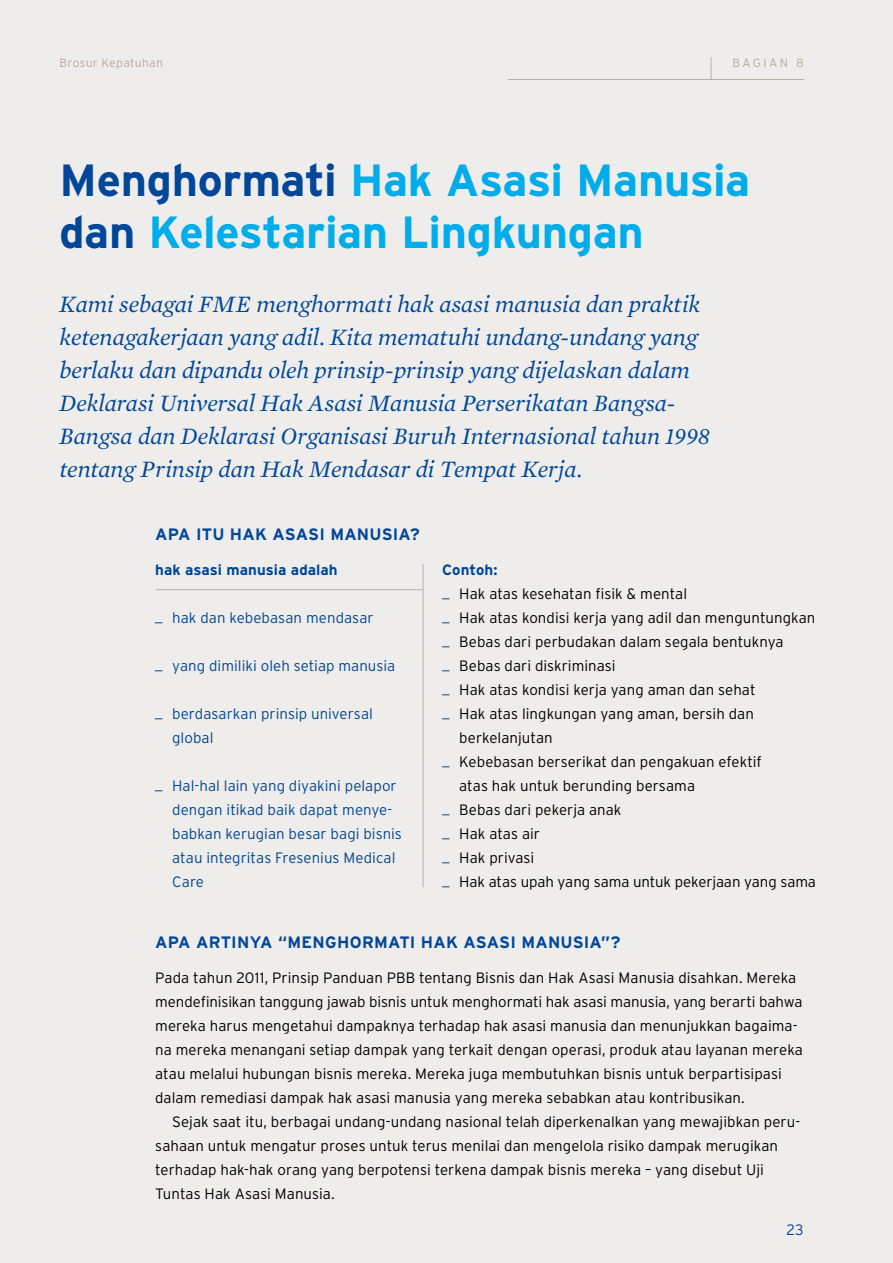
<style>
.page{position:relative;width:893px;height:1263px;background:#efedeb}
.page>*{position:absolute;margin:0;border:0;box-sizing:border-box;transform-origin:0 0}
.t1{font:700 45px/52.5px "Interstate";letter-spacing:-.01em;color:#00ace9}
.t2{font:italic 24px/33px "Mercury Text G1";letter-spacing:-.005em;color:#004799}
.t3{font:700 16.5px "Interstate";letter-spacing:.01em;color:#004799}
.t4{font:300 15px/24px "Interstate";letter-spacing:.005em;color:#000}
.t5{font:300 15px/24px "Interstate";letter-spacing:.005em;color:#004799}
.t6{font:700 15px "Interstate";letter-spacing:.005em;color:#004799}
.t7{font:300 12px "Interstate";letter-spacing:.035em;color:#b4aaa1}
.s1{color:#004799}
</style>
<div class="page">
<hr style="left:423px;top:564px;width:1px;height:323px;background:#b1b2b3">
<hr style="left:508px;top:79px;width:296px;height:1px;background:#b1b2b3">
<svg style="left:711px;top:57px;width:1px;height:22px"></svg>
<hr style="left:156px;top:589px;width:267px;height:1px;background:#b1b2b3">
<p class="t7" style="left:60px;top:55px;width:105px">Brosur Kepatuhan</p>
<p class="t7" style="left:733px;top:55px;width:73px">BAGIAN 8</p>
<h1 class="t1" style="left:60px;top:151px;width:692px"><span class="s1">Menghormati</span> Hak Asasi Manusia <span class="s1">dan</span> Kelestarian Lingkungan</h1>
<p class="t2" style="left:60px;top:286px;width:652px">Kami sebagai FME menghormati hak asasi manusia dan praktik ketenagakerjaan yang adil. Kita mematuhi undang-undang yang berlaku dan dipandu oleh prinsip-prinsip yang dijelaskan dalam Deklarasi Universal Hak Asasi Manusia Perserikatan Bangsa-Bangsa dan Deklarasi Organisasi Buruh Internasional tahun 1998 tentang Prinsip dan Hak Mendasar di Tempat Kerja.</p>
<p class="t3" style="left:155px;top:522px;width:266px">APA ITU HAK ASASI MANUSIA?</p>
<p class="t6" style="left:155px;top:559px;width:184px">hak asasi manusia adalah</p>
<p class="t5" style="left:155px;top:606px;width:220px">_ hak dan kebebasan mendasar</p>
<p class="t5" style="left:155px;top:654px;width:242px">_ yang dimiliki oleh setiap manusia</p>
<p class="t5" style="left:172px;top:702px;width:202px;text-indent:-17px">_ berdasarkan prinsip universal global</p>
<p class="t5" style="left:172px;top:774px;width:231px;text-indent:-17px">_ Hal-hal lain yang diyakini pelapor dengan itikad baik dapat menye&shy;babkan kerugian besar bagi bisnis atau integritas Fresenius Medical<br>Care</p>
<p class="t6" style="left:442px;top:559px;width:57px">Contoh:</p>
<p class="t4" style="left:442px;top:582px;width:246px"><span class="s1">_</span> Hak atas kesehatan fisik &amp; mental</p>
<p class="t4" style="left:442px;top:606px;width:375px"><span class="s1">_</span> Hak atas kondisi kerja yang adil dan menguntungkan</p>
<p class="t4" style="left:442px;top:630px;width:343px"><span class="s1">_</span> Bebas dari perbudakan dalam segala bentuknya</p>
<p class="t4" style="left:442px;top:654px;width:175px"><span class="s1">_</span> Bebas dari diskriminasi</p>
<p class="t4" style="left:442px;top:678px;width:315px"><span class="s1">_</span> Hak atas kondisi kerja yang aman dan sehat</p>
<p class="t4" style="left:442px;top:702px;width:313px"><span class="s1">_</span> Hak atas lingkungan yang aman, bersih dan</p>
<p class="t4" style="left:459px;top:726px;width:95px">berkelanjutan</p>
<p class="t4" style="left:442px;top:750px;width:321px"><span class="s1">_</span> Kebebasan berserikat dan pengakuan efektif</p>
<p class="t4" style="left:459px;top:774px;width:237px">atas hak untuk berunding bersama</p>
<p class="t4" style="left:442px;top:798px;width:181px"><span class="s1">_</span> Bebas dari pekerja anak</p>
<p class="t4" style="left:442px;top:822px;width:99px"><span class="s1">_</span> Hak atas air</p>
<p class="t4" style="left:442px;top:846px;width:94px"><span class="s1">_</span> Hak privasi</p>
<p class="t4" style="left:442px;top:870px;width:375px"><span class="s1">_</span> Hak atas upah yang sama untuk pekerjaan yang sama</p>
<p class="t3" style="left:155px;top:930px;width:467px">APA ARTINYA “MENGHORMATI HAK ASASI MANUSIA”?</p>
<p class="t4" style="left:155px;top:966px;width:649px">Pada tahun 2011, Prinsip Panduan PBB tentang Bisnis dan Hak Asasi Manusia disahkan. Mereka mendefinisikan tanggung jawab bisnis untuk menghormati hak asasi manusia, yang berarti bahwa mereka harus mengetahui dampaknya terhadap hak asasi manusia dan menunjukkan bagaima&shy;na mereka menangani setiap dampak yang terkait dengan operasi, produk atau layanan mereka atau melalui hubungan bisnis mereka. Mereka juga membutuhkan bisnis untuk berpartisipasi dalam remediasi dampak hak asasi manusia yang mereka sebabkan atau kontribusikan.</p>
<p class="t4" style="left:155px;top:1110px;width:646px;text-indent:17px">Sejak saat itu, berbagai undang-undang nasional telah diperkenalkan yang mewajibkan peru&shy;sahaan untuk mengatur proses untuk terus menilai dan mengelola risiko dampak merugikan terhadap hak-hak orang yang berpotensi terkena dampak bisnis mereka – yang disebut Uji Tuntas Hak Asasi Manusia.</p>
<p class="t5" style="left:786px;top:1218px;width:19px">23</p>
</div>
